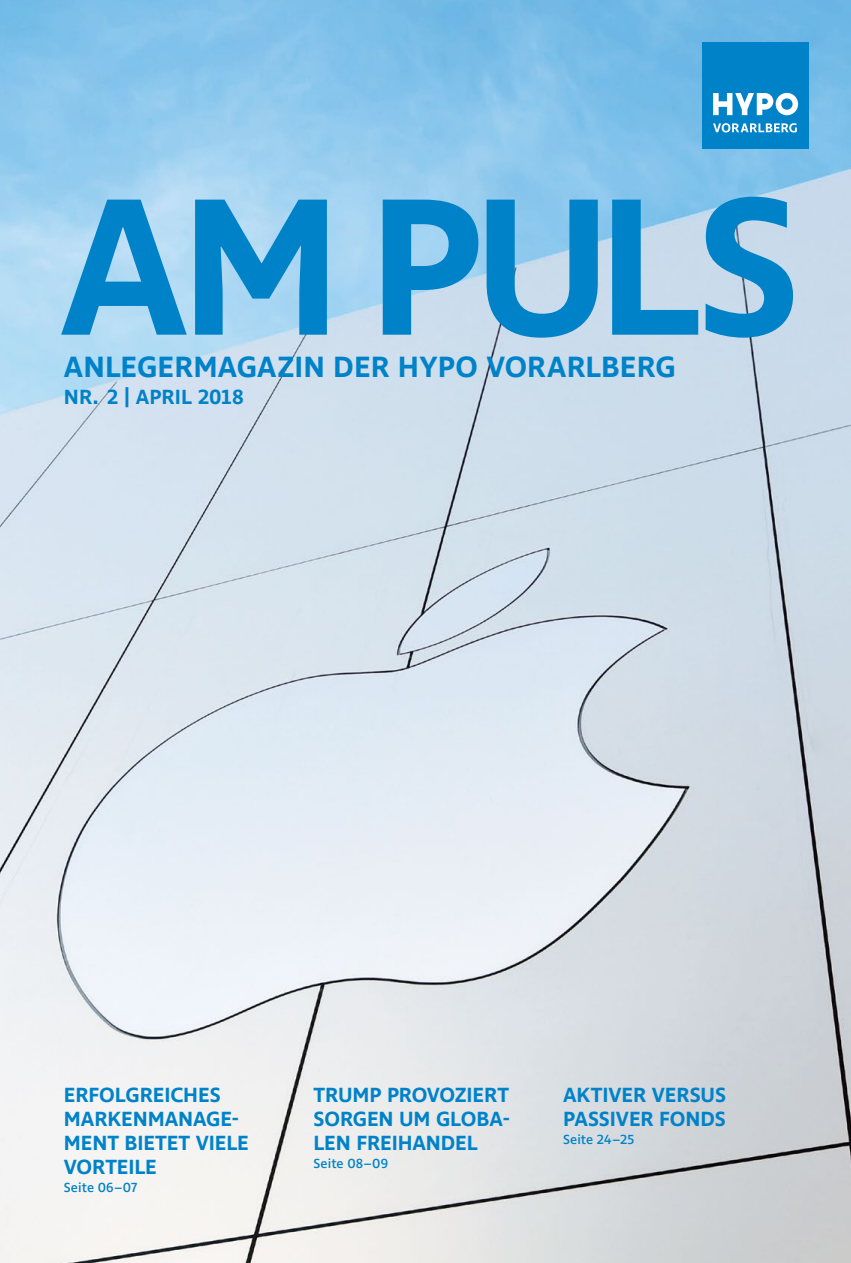
<style>
.page{position:relative;width:851px;height:1263px;background:#fff}
.page>*{position:absolute;margin:0;border:0;box-sizing:border-box;transform-origin:0 0}
.t1{font:600 199.5px "Ingra";letter-spacing:-.045em;color:#0082c9}
.t2{font:600 30px "Ingra";letter-spacing:.005em;color:#0082c9}
.t3{font:600 21px/24px "Ingra";letter-spacing:-.005em;color:#0082c9}
.t4{font:500 13.5px "Ingra";letter-spacing:.01em;color:#0082c9}
</style>
<div class="page">
<img style="left:0;top:0;width:850px;height:1263px">
<div style="left:702px;top:43px;width:106px;height:106px;background:#0082c9"></div>
<svg style="left:713px;top:123px;width:83px;height:9px"></svg>
<svg style="left:713px;top:93px;width:85px;height:22px"></svg>
<h1 class="t1" style="left:60px;top:143px;width:741px">AM PULS</h1>
<h2 class="t2" style="left:64px;top:348px;width:613px">ANLEGERMAGAZIN DER HYPO VORARLBERG</h2>
<p class="t3" style="left:64px;top:386px;width:181px">NR. 2 | APRIL 2018</p>
<p class="t3" style="left:64px;top:1083px;width:186px">ERFOLGREICHES<br>MARKENMANAGE-<br>MENT BIETET VIELE<br>VORTEILE</p>
<p class="t4" style="left:64px;top:1179px;width:75px">Seite 06–07</p>
<p class="t3" style="left:313px;top:1083px;width:198px;text-align:justify">TRUMP PROVOZIERT SORGEN UM GLOBA-LEN FREIHANDEL</p>
<p class="t4" style="left:313px;top:1155px;width:76px">Seite 08–09</p>
<p class="t3" style="left:563px;top:1083px;width:164px">AKTIVER VERSUS<br>PASSIVER FONDS</p>
<p class="t4" style="left:563px;top:1131px;width:73px">Seite 24–25</p>
</div>
